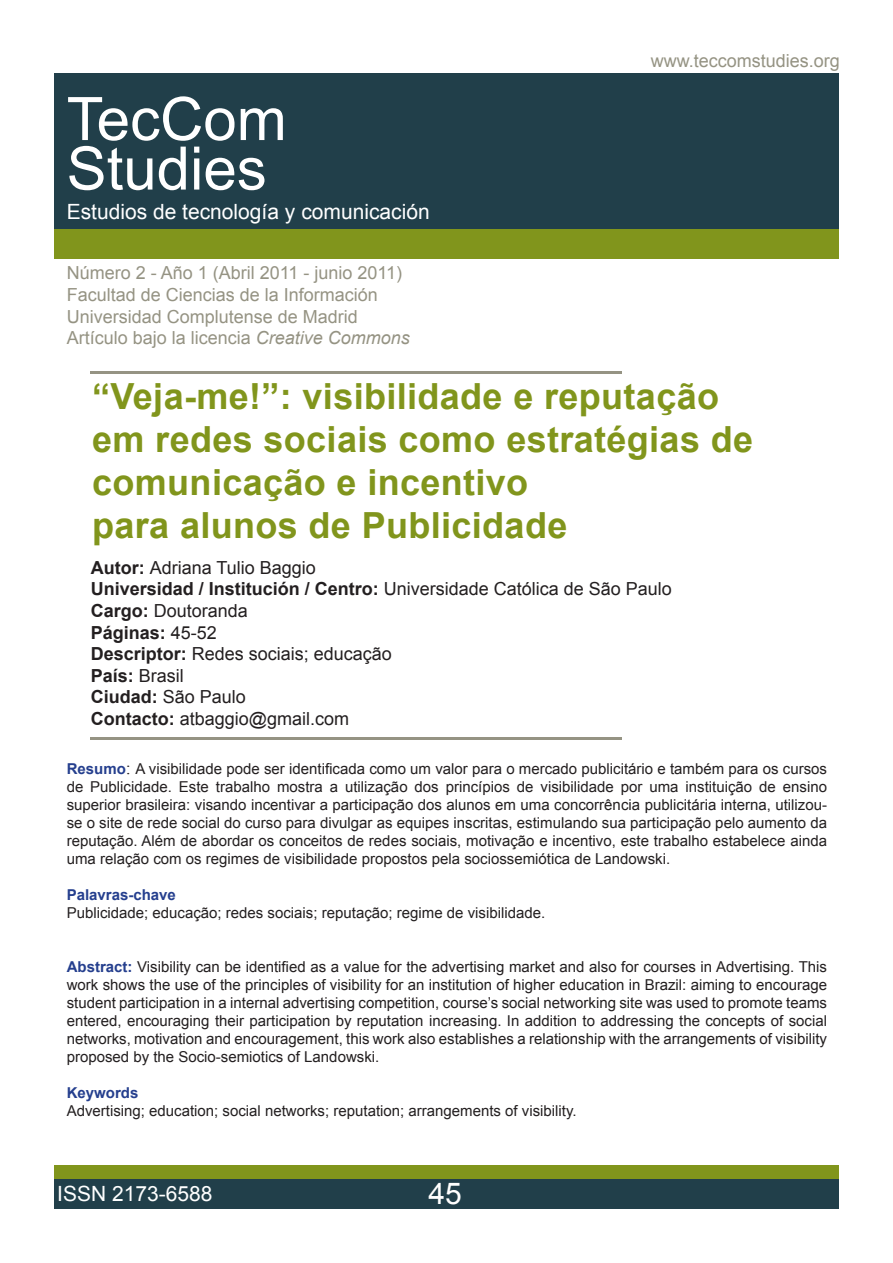
<style>
.page{position:relative;width:893px;height:1263px;background:#fff}
.page>*{position:absolute;margin:0;border:0;box-sizing:border-box;transform-origin:0 0}
.t1{font:60px "Arial";color:#fff}
.t2{font:700 36px/43.2px "Arial";letter-spacing:.01em;color:#81951c}
.t3{font:30px "Arial";color:#fff}
.t4{font:21px "Arial";color:#fff}
.t5{font:18px "Arial";color:#959383}
.t6{font:18px "Arial";color:#231f20}
.t7{font:700 18px "Arial";color:#231f20}
.Título_1_A{font:15px/18px "Arial";color:#231f20;text-align:justify}
.Corpo_de_texto{font:15px "Arial";color:#231f20}
.Corpo_de_texto-2{font:700 15px "Arial";color:#253f8e}
.s1{font-style:italic}
.s2{font-weight:700}
.s3{font-weight:400}
.s4{font-weight:700;color:#253f8e}
.s5{font-family:"Times New Roman";font-size:18px}
</style>
<div class="page">
<div style="left:54px;top:74px;width:785px;height:156px;background:#213f4a"></div>
<div style="left:54px;top:229px;width:785px;height:30px;background:#81951c"></div>
<div style="left:54px;top:1165px;width:785px;height:29px;background:#81951c"></div>
<div style="left:54px;top:1179px;width:785px;height:29px;background:#213f4a"></div>
<hr style="left:91px;top:372px;width:531px;height:2px;background:#959383">
<hr style="left:91px;top:737px;width:531px;height:3px;background:#959383">
<p class="t1" style="left:67px;top:80px;width:222px">TecCom</p>
<p class="t1" style="left:67px;top:129px;width:202px">Studies</p>
<p class="t4" style="left:67px;top:198px;width:365px">Estudios de tecnología y comunicación</p>
<p class="t5" style="left:651px;top:49px;width:191px">www.teccomstudies.org</p>
<p class="t5" style="left:67px;top:261px;width:337px">Número 2 - Año 1 (Abril 2011 - junio 2011)</p>
<p class="t5" style="left:67px;top:283px;width:313px">Facultad de Ciencias de la Información</p>
<p class="t5" style="left:67px;top:304px;width:293px">Universidad Complutense de Madrid</p>
<p class="t5" style="left:67px;top:326px;width:345px">Artículo bajo la licencia <span class="s1">Creative Commons</span></p>
<p class="t2" style="left:92px;top:376px;width:628px">“Veja-me!”: visibilidade e reputação</p>
<p class="t2" style="left:92px;top:419px;width:662px">em redes sociais como estratégias de comunicação e incentivo</p>
<p class="t2" style="left:92px;top:505px;width:477px">para alunos de Publicidade</p>
<p class="t6" style="left:91px;top:556px;width:227px"><span class="s2">Autor:</span> Adriana Tulio Baggio</p>
<p class="t7" style="left:91px;top:577px;width:583px">Universidad / Institución / Centro: <span class="s3">Universidade Católica de São Paulo</span></p>
<p class="t6" style="left:91px;top:599px;width:159px"><span class="s2">Cargo:</span> Doutoranda</p>
<p class="t7" style="left:91px;top:620px;width:128px">Páginas: <span class="s3">45-52</span></p>
<p class="t6" style="left:91px;top:642px;width:303px"><span class="s2">Descriptor:</span> Redes sociais; educação</p>
<p class="t6" style="left:91px;top:664px;width:95px"><span class="s2">País:</span> Brasil</p>
<p class="t6" style="left:91px;top:685px;width:157px"><span class="s2">Ciudad:</span> São Paulo</p>
<p class="t6" style="left:91px;top:707px;width:260px"><span class="s2">Contacto:</span> atbaggio@gmail.com</p>
<p class="Título_1_A" style="left:67px;top:760px;width:762px"><span class="s4">Resumo</span><span class="s5">:</span> A visibilidade pode ser identificada como um valor para o mercado publicitário e também para os cursos de Publicidade. Este trabalho mostra a utilização dos princípios de visibilidade por uma instituição de ensino superior brasileira: visando incentivar a participação dos alunos em uma concorrência publicitária interna, utilizou&shy;se o site de rede social do curso para divulgar as equipes inscritas, estimulando sua participação pelo aumento da reputação. Além de abordar os conceitos de redes sociais, motivação e incentivo, este trabalho estabelece ainda uma relação com os regimes de visibilidade propostos pela sociossemiótica de Landowski.</p>
<p class="Corpo_de_texto-2" style="left:67px;top:885px;width:111px">Palavras-chave</p>
<p class="Corpo_de_texto" style="left:67px;top:903px;width:480px">Publicidade; educação; redes sociais; reputação; regime de visibilidade.</p>
<p class="Título_1_A" style="left:67px;top:958px;width:762px"><span class="s4">Abstract:</span> Visibility can be identified as a value for the advertising market and also for courses in Advertising. This work shows the use of the principles of visibility for an institution of higher education in Brazil: aiming to encourage student participation in a internal advertising competition, course’s social networking site was used to promote teams entered, encouraging their participation by reputation increasing. In addition to addressing the concepts of social networks, motivation and encouragement, this work also establishes a relationship with the arrangements of visibility proposed by the Socio-semiotics of Landowski.</p>
<p class="Corpo_de_texto-2" style="left:67px;top:1083px;width:73px">Keywords</p>
<p class="Corpo_de_texto" style="left:67px;top:1101px;width:511px">Advertising; education; social networks; reputation; arrangements of visibility.</p>
<p class="t4" style="left:57px;top:1179px;width:157px">ISSN 2173-6588</p>
<p class="t3" style="left:428px;top:1174px;width:35px">45</p>
</div>
